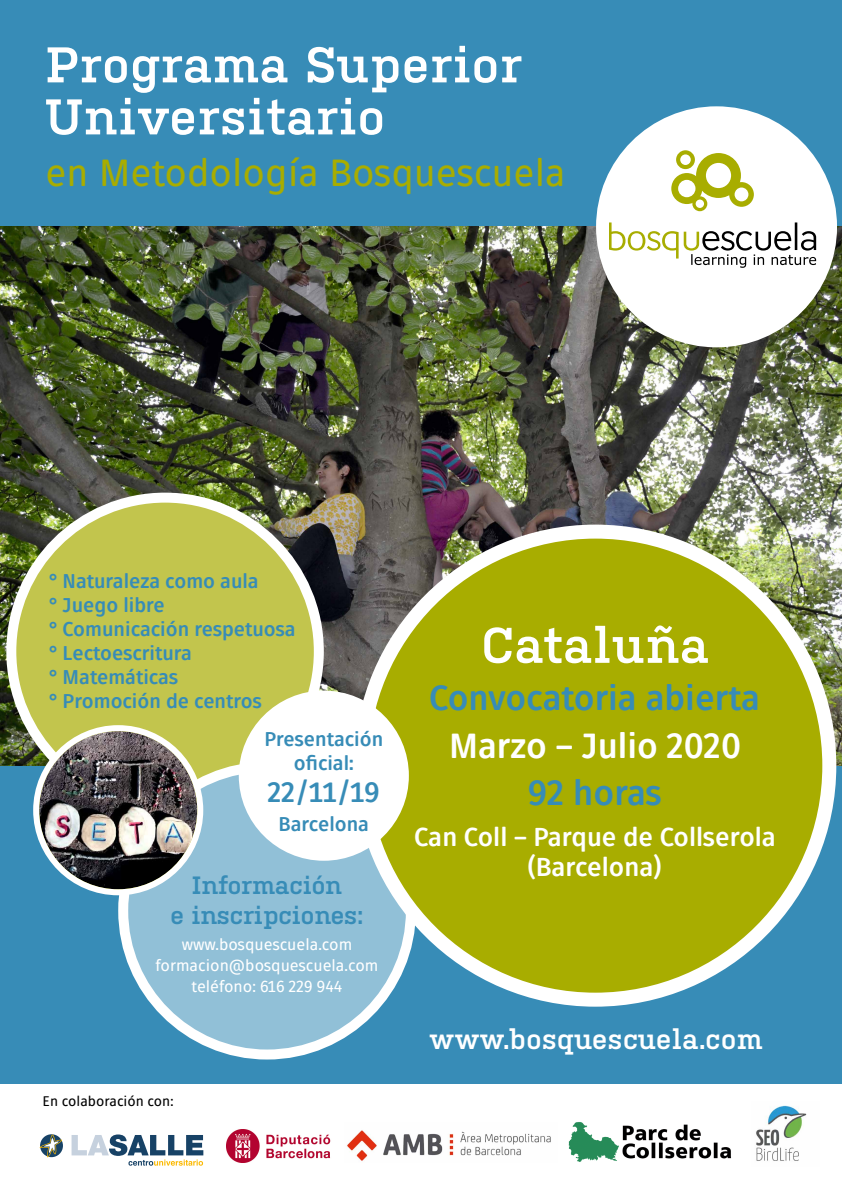
<style>
.page{position:relative;width:842px;height:1191px;background:#fff}
.page>*{position:absolute;margin:0;border:0;box-sizing:border-box;transform-origin:0 0}
.t1{font:600 50px/52px "Kulturista";letter-spacing:.02em;color:#fff}
.t2{font:38px "Fuse V.2 Display";color:#a8ad00}
.t3{font:700 35px "Fuse V.2 Display";color:#378cb7}
.t4{font:700 35px "Fuse V.2 Display";color:#fff}
.t5{font:600 28px "Kulturista";letter-spacing:.02em;color:#fff}
.t6{font:700 28px "Fuse V.2 Display";color:#378cb7}
.t7{font:700 26px/30px "Fuse V.2 Display";color:#fff;text-align:center}
.t8{font:600 25px/30px "Kulturista";color:#378cb7;text-align:center}
.t9{font:700 20px/24px "Fuse V.2 Display";color:#378cb7}
.t10{font:16px/21px "Fuse V.2 Display";color:#fff;text-align:center}
.t11{font:14px "Fuse V.2 Display";color:#000}
</style>
<div class="page">
<div style="left:0;top:0;width:841px;height:1083px;background:#378cb7"></div>
<img style="left:0;top:227px;width:841px;height:538px">
<div style="left:596px;top:106px;width:241px;height:241px;background:#fff;border-radius:50%"></div>
<svg style="left:671px;top:150px;width:83px;height:61px"></svg>
<svg style="left:609px;top:222px;width:207px;height:46px"></svg>
<div style="left:11px;top:497px;width:308px;height:308px;background:#c2c54d;border-radius:50%"></div>
<div style="left:6px;top:492px;width:318px;height:318px;border:10px solid #fff;border-radius:50%"></div>
<div style="left:123px;top:767px;width:288px;height:287px;background:#91c0d7;border-radius:50%"></div>
<div style="left:118px;top:762px;width:298px;height:297px;border:10px solid #fff;border-radius:50%"></div>
<svg style="left:36px;top:728px;width:164px;height:164px"></svg>
<img style="left:39px;top:731px;width:158px;height:158px;border-radius:79px">
<div style="left:33px;top:725px;width:170px;height:170px;border:6px solid #fff;border-radius:50%"></div>
<img style="left:568px;top:1122px;width:163px;height:40px">
<img style="left:347px;top:1130px;width:204px;height:31px">
<img style="left:227px;top:1129px;width:104px;height:33px">
<div style="left:361px;top:531px;width:468px;height:468px;background:#a8ad00;border-radius:50%"></div>
<div style="left:354px;top:524px;width:482px;height:482px;border:14px solid #fff;border-radius:50%"></div>
<div style="left:243px;top:694px;width:162px;height:162px;background:#fff;border-radius:50%"></div>
<div style="left:239px;top:690px;width:170px;height:170px;border:8px solid #fff;border-radius:50%"></div>
<img style="left:756px;top:1105px;width:51px;height:56px">
<svg style="left:72px;top:1134px;width:131px;height:31px"></svg>
<svg style="left:40px;top:1134px;width:22px;height:23px"></svg>
<h1 class="t1" style="left:45px;top:38px;width:478px">Programa Superior<br>Universitario</h1>
<h2 class="t2" style="left:45px;top:150px;width:522px">en Metodología Bosquescuela</h2>
<p class="t9" style="left:49px;top:569px;width:248px">° Naturaleza como aula<br>° Juego libre<br>° Comunicación respetuosa ° Lectoescritura<br>° Matemáticas<br>° Promoción de centros</p>
<p class="t9" style="left:264px;top:727px;width:120px;text-align:center">Presentación oficial:</p>
<h3 class="t6" style="left:268px;top:775px;width:114px">22/11/19</h3>
<p class="t9" style="left:279px;top:812px;width:92px">Barcelona</p>
<p class="t8" style="left:170px;top:869px;width:195px">Información<br>e inscripciones:</p>
<p class="t10" style="left:156px;top:934px;width:224px">www.bosquescuela.com formacion@bosquescuela.com teléfono: 616 229 944</p>
<p class="t11" style="left:43px;top:1092px;width:132px">En colaboración con:</p>
<h1 class="t1" style="left:481px;top:619px;width:229px">Cataluña</h1>
<h3 class="t3" style="left:429px;top:676px;width:332px">Convocatoria abierta</h3>
<h3 class="t4" style="left:449px;top:723px;width:294px">Marzo – Julio 2020</h3>
<h3 class="t3" style="left:528px;top:770px;width:135px">92 horas</h3>
<h3 class="t7" style="left:414px;top:822px;width:363px">Can Coll – Parque de Collserola (Barcelona)</h3>
<h3 class="t5" style="left:429px;top:1023px;width:334px">www.bosquescuela.com</h3>
</div>
